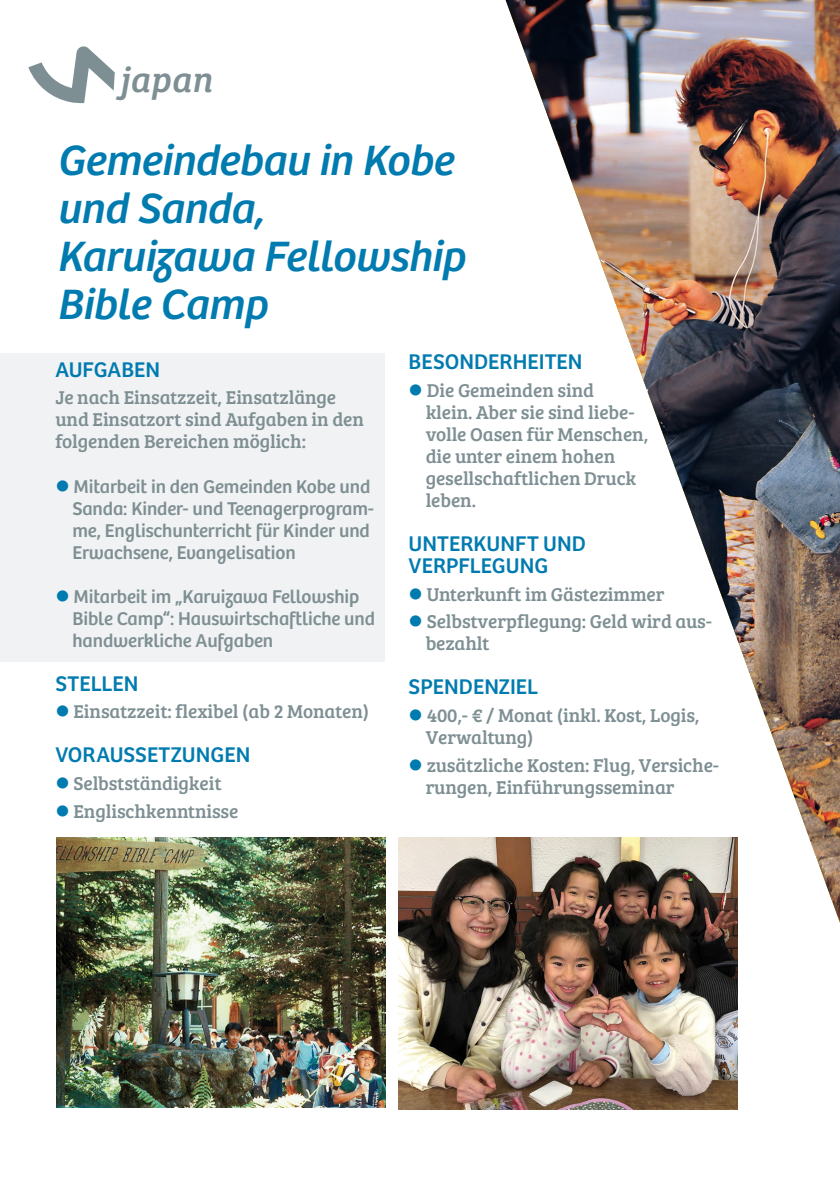
<style>
.page{position:relative;width:840px;height:1191px;background:#fff}
.page>*{position:absolute;margin:0;border:0;box-sizing:border-box;transform-origin:0 0}
.t1{font:italic 44px/48px "Bree";letter-spacing:-.01em;color:#007bb0}
.t2{font:italic 36px "Bree Serif";color:#7e8f93}
.t3{font:22px/22px "Bree";letter-spacing:.005em;color:#007bb0}
.t4{font:19.2px/22px "Bree Serif";letter-spacing:-.005em;color:#7e8f93}
.t5{font:19.2px/22px "Bree";letter-spacing:-.005em;color:#7e8f93}
.s1{color:#007bb0}
</style>
<div class="page">
<svg style="left:28px;top:46px;width:87px;height:57px"></svg>
<img style="left:398px;top:837px;width:339px;height:272px">
<div style="left:0;top:353px;width:384px;height:309px;background:#f1f2f3"></div>
<img style="left:505px;top:0;width:334px;height:922px">
<img style="left:57px;top:837px;width:328px;height:270px">
<h2 class="t2" style="left:119px;top:52px;width:94px">japan</h2>
<h1 class="t1" style="left:57px;top:137px;width:409px">Gemeindebau in Kobe und Sanda,<br>Karuizawa Fellowship<br>Bible Camp</h1>
<p class="t3" style="left:408px;top:351px;width:175px">BESONDERHEITEN</p>
<p class="t4" style="left:425px;top:378px;width:224px;text-indent:-17px"><span class="s1">●</span> Die Gemeinden sind<br>klein. Aber sie sind liebe&shy;volle Oasen für Menschen, die unter einem hohen gesellschaftlichen Druck leben.</p>
<p class="t3" style="left:408px;top:533px;width:179px">UNTERKUNFT UND<br>VERPFLEGUNG</p>
<p class="t4" style="left:408px;top:582px;width:257px"><span class="s1">●</span> Unterkunft im Gästezimmer</p>
<p class="t4" style="left:425px;top:610px;width:287px;text-indent:-17px"><span class="s1">●</span> Selbstverpflegung: Geld wird aus&shy;bezahlt</p>
<p class="t3" style="left:408px;top:676px;width:131px">SPENDENZIEL</p>
<p class="t4" style="left:425px;top:703px;width:275px;text-indent:-17px"><span class="s1">●</span> 400,- € / Monat (inkl. Kost, Logis,<br>Verwaltung)</p>
<p class="t4" style="left:425px;top:753px;width:295px;text-indent:-17px"><span class="s1">●</span> zusätzliche Kosten: Flug, Versiche&shy;rungen, Einführungsseminar</p>
<p class="t3" style="left:55px;top:359px;width:106px">AUFGABEN</p>
<p class="t4" style="left:55px;top:386px;width:310px">Je nach Einsatzzeit, Einsatzlänge und Einsatzort sind Aufgaben in den folgenden Bereichen möglich:</p>
<p class="t5" style="left:72px;top:475px;width:303px;text-indent:-17px"><span class="s1">●</span> Mitarbeit in den Gemeinden Kobe und Sanda: Kinder- und Teenagerprogram&shy;me, Englischunterricht für Kinder und Erwachsene, Evangelisation</p>
<p class="t5" style="left:72px;top:585px;width:304px;text-indent:-17px"><span class="s1">●</span> Mitarbeit im „Karuizawa Fellowship<br>Bible Camp“: Hauswirtschaftliche und handwerkliche Aufgaben</p>
<p class="t3" style="left:55px;top:672px;width:85px">STELLEN</p>
<p class="t4" style="left:55px;top:699px;width:315px"><span class="s1">●</span> Einsatzzeit: flexibel (ab 2 Monaten)</p>
<p class="t3" style="left:55px;top:744px;width:196px">VORAUSSETZUNGEN</p>
<p class="t4" style="left:55px;top:771px;width:168px"><span class="s1">●</span> Selbstständigkeit</p>
<p class="t4" style="left:55px;top:799px;width:184px"><span class="s1">●</span> Englischkenntnisse</p>
</div>
